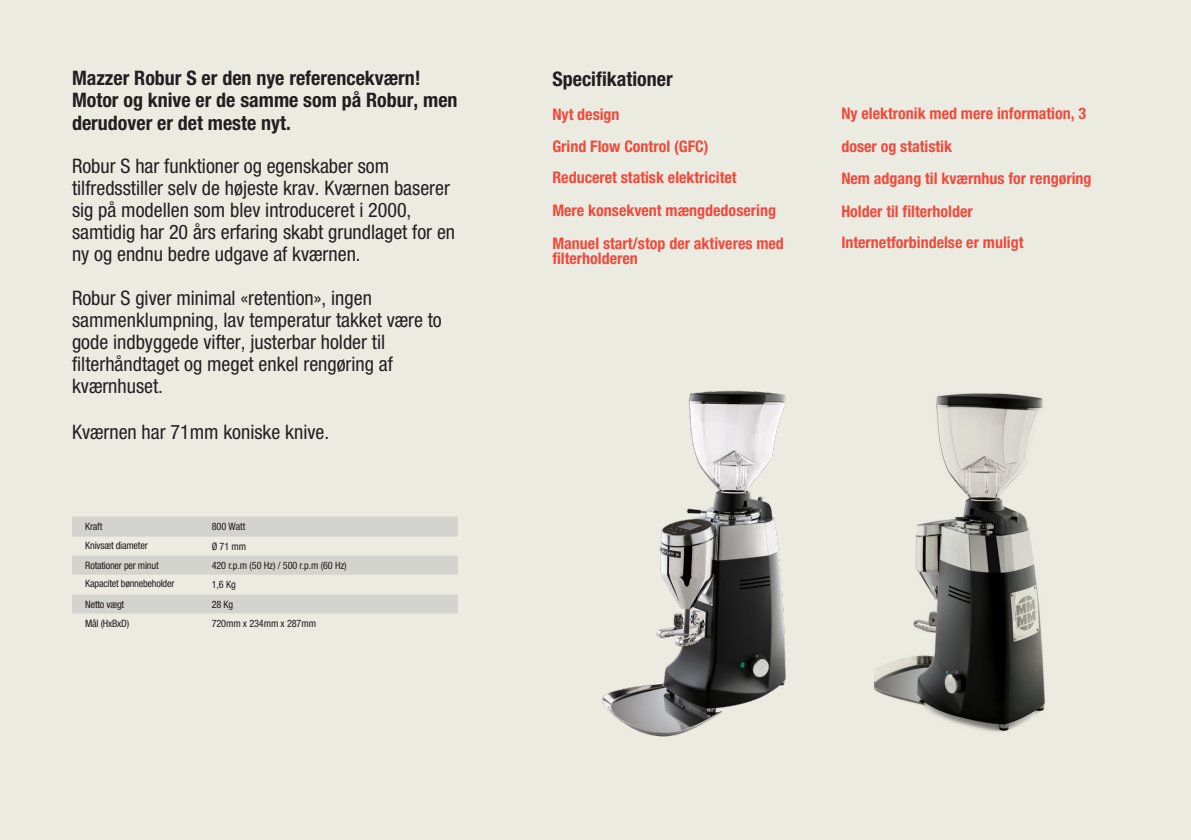
<style>
.page{position:relative;width:1191px;height:840px;background:#fff}
.page>*{position:absolute;margin:0;border:0;box-sizing:border-box;transform-origin:0 0}
.t1{font:condensed 20px/22px "Helvetica Neue LT Pro";color:#231f20}
.t2{font:700 condensed 20px/22.6px "Helvetica Neue LT Pro";color:#231f20}
.t3{font:700 condensed 16px/32px "Helvetica Neue LT Pro";color:#ef4b3d}
.t4{font:condensed 10.2px "Helvetica Neue LT Pro";letter-spacing:-.02em;color:#231f20}
</style>
<div class="page">
<div style="left:0;top:0;width:1191px;height:839px;background:#ecebe2"></div>
<svg style="left:72px;top:516px;width:386px;height:97px"></svg>
<img style="left:874px;top:393px;width:171px;height:339px">
<img style="left:602px;top:390px;width:185px;height:347px">
<p class="t2" style="left:72px;top:66px;width:387px">Mazzer Robur S er den nye referencekværn!<br>Motor og knive er de samme som på Robur, men derudover er det meste nyt.</p>
<p class="t1" style="left:72px;top:155px;width:385px">Robur S har funktioner og egenskaber som tilfredsstiller selv de højeste krav. Kværnen baserer sig på modellen som blev introduceret i 2000, samtidig har 20 års erfaring skabt grundlaget for en ny og endnu bedre udgave af kværnen.</p>
<p class="t1" style="left:72px;top:287px;width:371px">Robur S giver minimal «retention», ingen sammenklumpning, lav temperatur takket være to gode indbyggede vifter, justerbar holder til filterhåndtaget og meget enkel rengøring af kværnhuset.</p>
<p class="t1" style="left:72px;top:420px;width:259px">Kværnen har 71mm koniske knive.</p>
<p class="t4" style="left:85px;top:520px;width:19px">Kraft</p>
<p class="t4" style="left:212px;top:520px;width:35px">800 Watt</p>
<p class="t4" style="left:85px;top:539px;width:64px">Knivsæt diameter</p>
<p class="t4" style="left:212px;top:540px;width:36px">Ø 71 mm</p>
<p class="t4" style="left:85px;top:559px;width:75px">Rotationer per minut</p>
<p class="t4" style="left:212px;top:559px;width:137px">420 r.p.m (50 Hz) / 500 r.p.m (60 Hz)</p>
<p class="t4" style="left:85px;top:577px;width:91px">Kapacitet bønnebeholder</p>
<p class="t4" style="left:212px;top:578px;width:26px">1,6 Kg</p>
<p class="t4" style="left:85px;top:597px;width:40px">Netto vægt</p>
<p class="t4" style="left:212px;top:597px;width:23px">28 Kg</p>
<p class="t4" style="left:85px;top:616px;width:45px">Mål (HxBxD)</p>
<p class="t4" style="left:212px;top:616px;width:106px">720mm x 234mm x 287mm</p>
<p class="t2" style="left:552px;top:68px;width:122px">Specifikationer</p>
<p class="t3" style="left:552px;top:98px;width:233px">Nyt design<br>Grind Flow Control (GFC)<br>Reduceret statisk elektricitet<br>Mere konsekvent mængdedosering<br>Manuel start/stop der aktiveres med</p>
<p class="t3" style="left:552px;top:241px;width:87px">filterholderen</p>
<p class="t3" style="left:841px;top:97px;width:252px">Ny elektronik med mere information, 3 doser og statistik<br>Nem adgang til kværnhus for rengøring<br>Holder til filterholder<br>Internetforbindelse er muligt</p>
</div>
